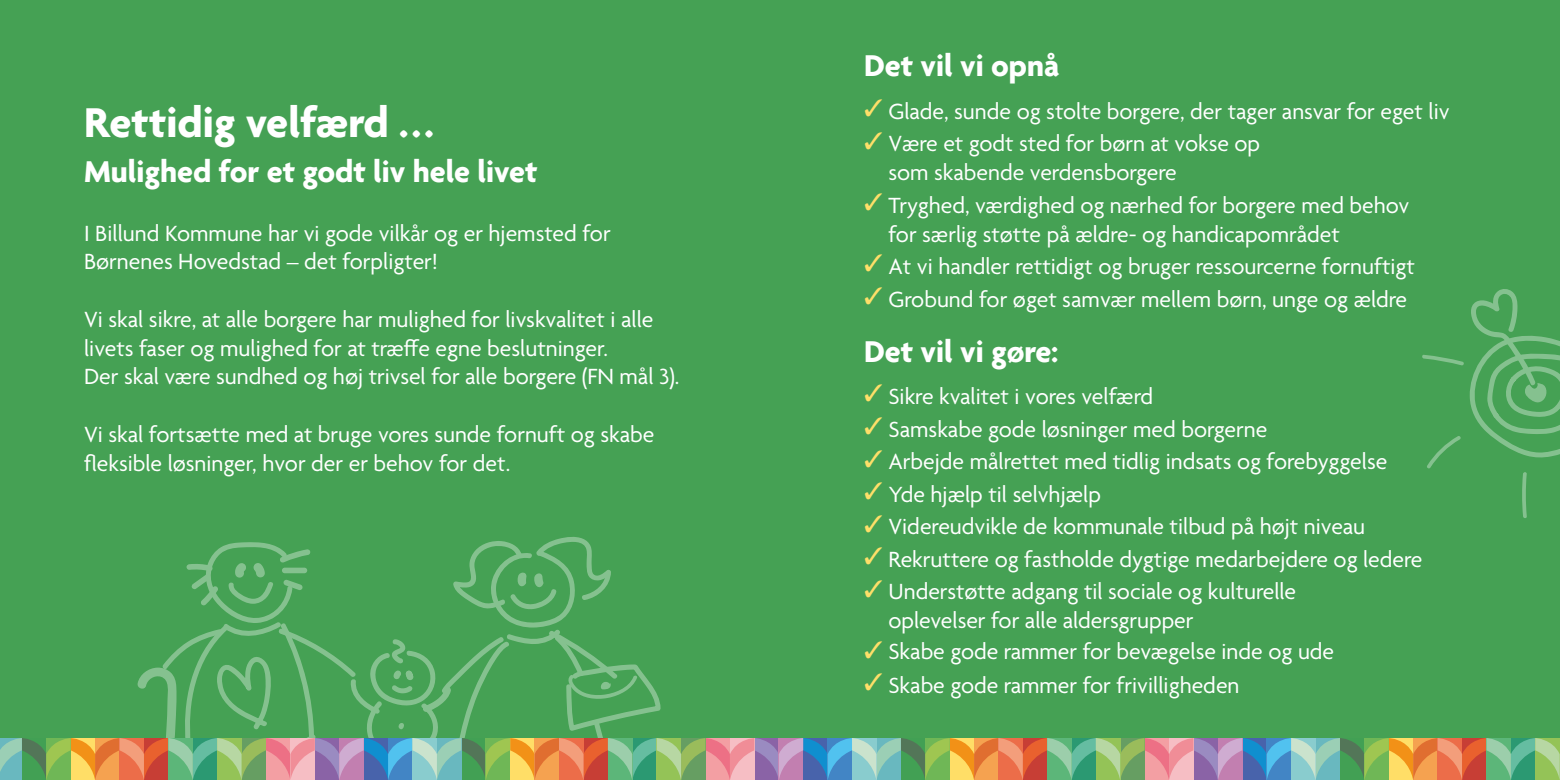
<style>
.page{position:relative;width:1560px;height:780px;background:#fff}
.page>*{position:absolute;margin:0;border:0;box-sizing:border-box;transform-origin:0 0}
.t1{font:700 45px "Agenda";color:#fff}
.t2{font:700 32.5px "Agenda";color:#fff}
.t3{font:23.75px/28.8px "Agenda";color:#fff}
.s1{color:#ffdf69}
</style>
<div class="page">
<div style="left:0;top:0;width:778px;height:780px;background:#45a154"></div>
<div style="left:778px;top:0;width:781px;height:780px;background:#45a154"></div>
<svg style="left:0;top:535px;width:1560px;height:245px"></svg>
<svg style="left:1422px;top:289px;width:137px;height:229px"></svg>
<p class="t1" style="left:84px;top:98px;width:352px">Rettidig velfærd ...</p>
<p class="t2" style="left:84px;top:154px;width:455px">Mulighed for et godt liv hele livet</p>
<p class="t3" style="left:84px;top:220px;width:528px">I Billund Kommune har vi gode vilkår og er hjemsted for<br>Børnenes Hovedstad – det forpligter!</p>
<p class="t3" style="left:84px;top:306px;width:597px">Vi skal sikre, at alle borgere har mulighed for livskvalitet i alle livets faser og mulighed for at træffe egne beslutninger.<br>Der skal være sundhed og høj trivsel for alle borgere (FN mål 3).</p>
<p class="t3" style="left:84px;top:421px;width:572px">Vi skal fortsætte med at bruge vores sunde fornuft og skabe fleksible løsninger, hvor der er behov for det.</p>
<p class="t2" style="left:863px;top:49px;width:197px">Det vil vi opnå</p>
<p class="t3" style="left:863px;top:98px;width:587px"><span class="s1">✓</span> Glade, sunde og stolte borgere, der tager ansvar for eget liv</p>
<p class="t3" style="left:888px;top:131px;width:373px;text-indent:-24px"><span class="s1">✓</span> Være et godt sted for børn at vokse op som skabende verdensborgere</p>
<p class="t3" style="left:888px;top:192px;width:522px;text-indent:-24px"><span class="s1">✓</span> Tryghed, værdighed og nærhed for borgere med behov for særlig støtte på ældre- og handicapområdet</p>
<p class="t3" style="left:863px;top:253px;width:552px"><span class="s1">✓</span> At vi handler rettidigt og bruger ressourcerne fornuftigt</p>
<p class="t3" style="left:863px;top:286px;width:544px"><span class="s1">✓</span> Grobund for øget samvær mellem børn, unge og ældre</p>
<p class="t2" style="left:863px;top:334px;width:196px">Det vil vi gøre:</p>
<p class="t3" style="left:863px;top:383px;width:290px"><span class="s1">✓</span> Sikre kvalitet i vores velfærd</p>
<p class="t3" style="left:863px;top:416px;width:405px"><span class="s1">✓</span> Samskabe gode løsninger med borgerne</p>
<p class="t3" style="left:863px;top:448px;width:524px"><span class="s1">✓</span> Arbejde målrettet med tidlig indsats og forebyggelse</p>
<p class="t3" style="left:863px;top:481px;width:238px"><span class="s1">✓</span> Yde hjælp til selvhjælp</p>
<p class="t3" style="left:863px;top:513px;width:502px"><span class="s1">✓</span> Videreudvikle de kommunale tilbud på højt niveau</p>
<p class="t3" style="left:863px;top:546px;width:560px"><span class="s1">✓</span> Rekruttere og fastholde dygtige medarbejdere og ledere</p>
<p class="t3" style="left:888px;top:578px;width:409px;text-indent:-24px"><span class="s1">✓</span> Understøtte adgang til sociale og kulturelle oplevelser for alle aldersgrupper</p>
<p class="t3" style="left:863px;top:638px;width:471px"><span class="s1">✓</span> Skabe gode rammer for bevægelse inde og ude</p>
<p class="t3" style="left:863px;top:672px;width:377px"><span class="s1">✓</span> Skabe gode rammer for frivilligheden</p>
</div>
